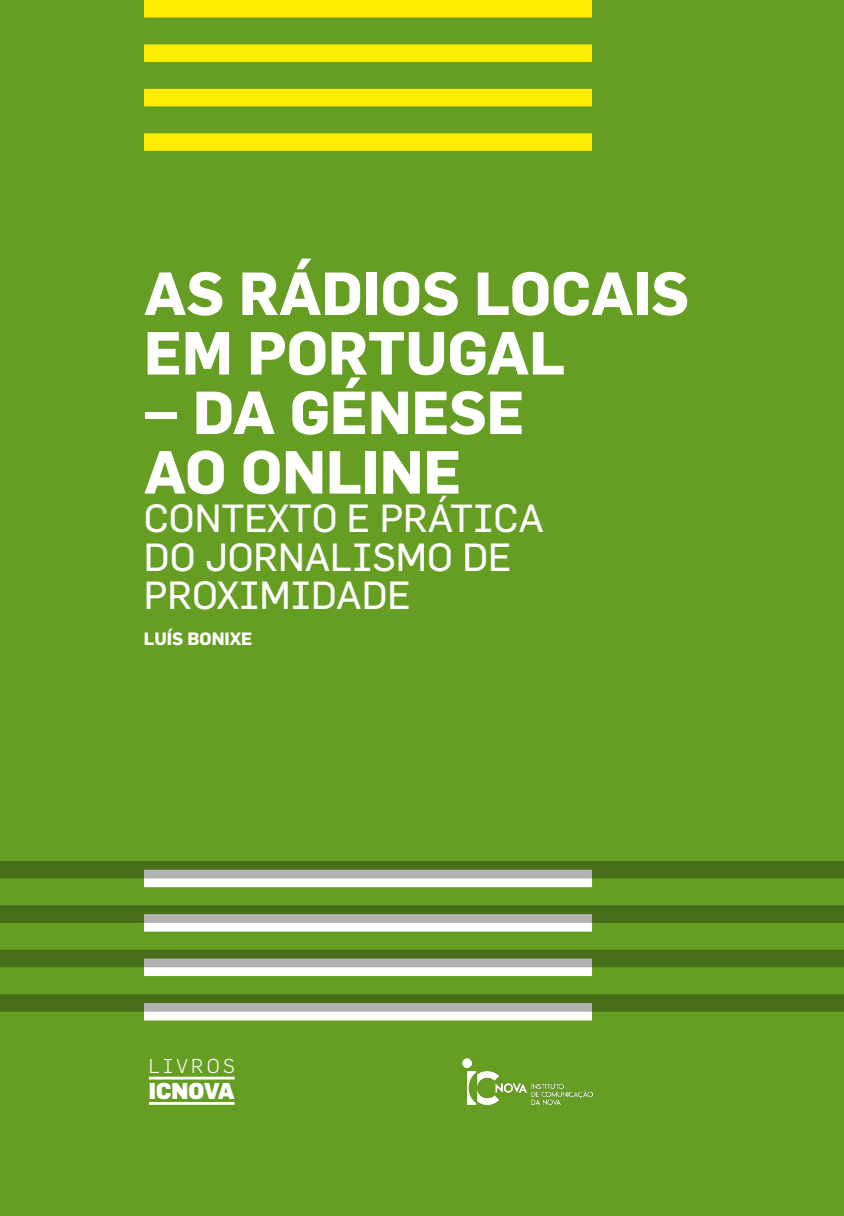
<style>
.page{position:relative;width:844px;height:1216px;background:#fff}
.page>*{position:absolute;margin:0;border:0;box-sizing:border-box;transform-origin:0 0}
.t1{font:700 59.5px/59.5px "Flama";color:#fff}
.t2{font:38.5px/38.5px "Flama Basic";color:#fff}
.t3{font:900 22.4px "Flama";color:#fff}
.t4{font:300 19.6px "Flama";letter-spacing:.17em;color:#fff}
.t5{font:700 17.5px "Flama";color:#fff}
</style>
<div class="page">
<div style="left:0;top:0;width:843px;height:1215px;background:#669e24"></div>
<div style="left:144px;top:869px;width:448px;height:18px;background:#fff"></div>
<div style="left:144px;top:958px;width:448px;height:18px;background:#fff"></div>
<div style="left:144px;top:914px;width:448px;height:17px;background:#fff"></div>
<div style="left:144px;top:1002px;width:448px;height:18px;background:#fff"></div>
<hr style="left:149px;top:1076px;width:85px;height:3px;background:#fff">
<hr style="left:149px;top:1101px;width:85px;height:3px;background:#fff">
<img style="left:462px;top:1058px;width:130px;height:46px">
<svg style="left:0;top:861px;width:843px;height:17px;background:#637f41"></svg>
<svg style="left:0;top:950px;width:843px;height:17px;background:#638041"></svg>
<svg style="left:0;top:905px;width:843px;height:17px;background:#627f3f"></svg>
<svg style="left:0;top:994px;width:843px;height:17px;background:#627f3f"></svg>
<div style="left:144px;top:0;width:448px;height:17px;background:#ffed00"></div>
<div style="left:144px;top:89px;width:448px;height:17px;background:#ffed00"></div>
<div style="left:144px;top:44px;width:448px;height:18px;background:#ffed00"></div>
<div style="left:144px;top:133px;width:448px;height:18px;background:#ffed00"></div>
<p class="t1" style="left:144px;top:263px;width:546px">AS RÁDIOS LOCAIS<br>EM PORTUGAL</p>
<p class="t1" style="left:144px;top:382px;width:382px">– DA GÉNESE<br>AO ONLINE</p>
<p class="t2" style="left:144px;top:499px;width:401px">CONTEXTO E PRÁTICA<br>DO JORNALISMO DE<br>PROXIMIDADE</p>
<p class="t5" style="left:144px;top:628px;width:110px">LUÍS BONIXE</p>
<p class="t4" style="left:149px;top:1054px;width:87px">LIVROS</p>
<p class="t3" style="left:149px;top:1077px;width:87px">ICNOVA</p>
</div>
